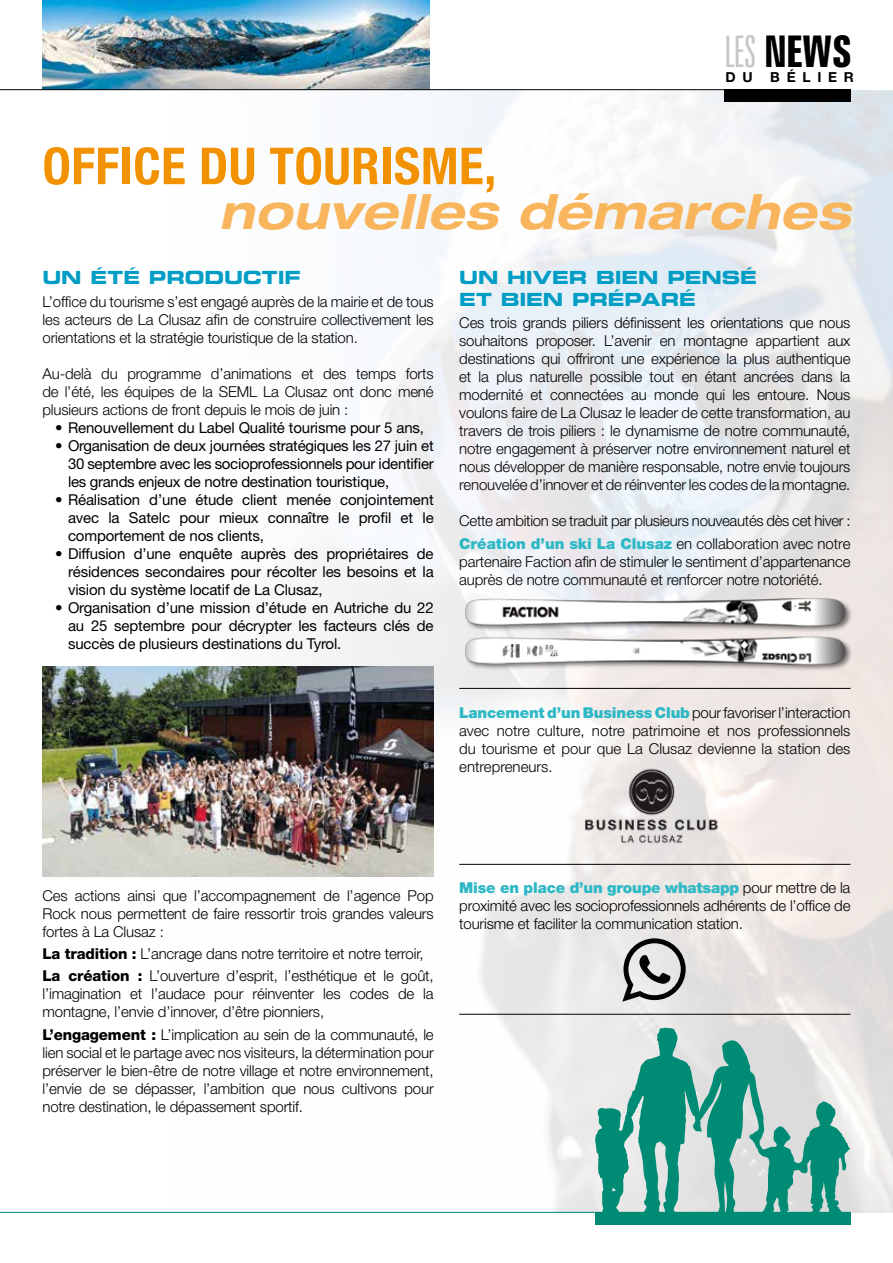
<style>
.page{position:relative;width:893px;height:1263px;background:#fff}
.page>*{position:absolute;margin:0;border:0;box-sizing:border-box;transform-origin:0 0}
.t1{font:700 condensed 51px "Helvetica Neue";letter-spacing:.01em;color:#f39200}
.t2{font:italic 700 expanded 48px "Helvetica Neue";letter-spacing:.01em;color:#f9b55c}
.t3{font:700 extra-condensed 43.8px "Zurich BT";color:#000}
.t4{font:700 expanded 18px/21.6px "Square 721 BT";letter-spacing:-.005em;color:#009dc5}
.t5{font:300 15px/18px "Helvetica Neue";letter-spacing:-.01em;color:#000;text-align:justify}
.t6{font:15px/18px "Helvetica Neue";letter-spacing:-.01em;color:#000;text-align:justify}
.t7{font:700 13.8px "Helvetica Neue";letter-spacing:.49em;color:#000}
.s1{font-weight:300;color:#c6c6c6}
.s2{font-weight:900;color:#2db8c5}
.s3{font-weight:800}
</style>
<div class="page">
<img style="left:160px;top:90px;width:733px;height:1123px">
<img style="left:43px;top:0;width:386px;height:89px">
<div style="left:724px;top:89px;width:127px;height:13px;background:#000"></div>
<div style="left:595px;top:1212px;width:255px;height:13px;background:#008b75"></div>
<hr style="left:0;top:1212px;width:850px;height:1px;background:#008b75">
<hr style="left:0;top:89px;width:851px;height:1px;background:#000">
<img style="left:43px;top:666px;width:391px;height:210px">
<div style="left:465px;top:597px;width:387px;height:75px;background:#000;opacity:.5"></div>
<img style="left:460px;top:596px;width:391px;height:70px">
<img style="left:560px;top:761px;width:188px;height:89px">
<hr style="left:459px;top:688px;width:391px;height:1px;background:#000">
<hr style="left:459px;top:864px;width:391px;height:1px;background:#000">
<hr style="left:459px;top:1014px;width:391px;height:1px;background:#000">
<svg style="left:622px;top:938px;width:64px;height:64px;background:#a2a0a0"></svg>
<svg style="left:595px;top:1028px;width:255px;height:184px;background:#87bfb6"></svg>
<h3 class="t3" style="left:724px;top:27px;width:129px"><span class="s1">LES</span> NEWS</h3>
<p class="t7" style="left:726px;top:69px;width:29px">D U</p>
<p class="t7" style="left:770px;top:69px;width:85px">BÉLIER</p>
<h1 class="t1" style="left:43px;top:135px;width:455px">OFFICE DU TOURISME,</h1>
<h2 class="t2" style="left:219px;top:182px;width:633px">nouvelles démarches</h2>
<p class="t4" style="left:43px;top:267px;width:259px">UN ÉTÉ PRODUCTIF</p>
<p class="t5" style="left:43px;top:292px;width:393px">L’office du tourisme s’est engagé auprès de la mairie et de tous les acteurs de La Clusaz afin de construire collectivement les orientations et la stratégie touristique de la station.</p>
<p class="t5" style="left:43px;top:364px;width:393px">Au-delà du programme d’animations et des temps forts de l’été, les équipes de la SEML La Clusaz ont donc mené plusieurs actions de front depuis le mois de juin :</p>
<p class="t6" style="left:55px;top:418px;width:370px">• Renouvellement du Label Qualité tourisme pour 5 ans,</p>
<p class="t6" style="left:68px;top:436px;width:367px;text-indent:-13px">• Organisation de deux journées stratégiques les 27 juin et 30 septembre avec les socioprofessionnels pour identifier les grands enjeux de notre destination touristique,</p>
<p class="t6" style="left:68px;top:490px;width:367px;text-indent:-13px">• Réalisation d’une étude client menée conjointement avec la Satelc pour mieux connaître le profil et le comportement de nos clients,</p>
<p class="t6" style="left:68px;top:544px;width:367px;text-indent:-13px">• Diffusion d’une enquête auprès des propriétaires de résidences secondaires pour récolter les besoins et la vision du système locatif de La Clusaz,</p>
<p class="t6" style="left:68px;top:598px;width:367px;text-indent:-13px">• Organisation d’une mission d’étude en Autriche du 22 au 25 septembre pour décrypter les facteurs clés de succès de plusieurs destinations du Tyrol.</p>
<p class="t4" style="left:459px;top:267px;width:299px">UN HIVER BIEN PENSÉ<br>ET BIEN PRÉPARÉ</p>
<p class="t5" style="left:459px;top:314px;width:393px">Ces trois grands piliers définissent les orientations que nous souhaitons proposer. L’avenir en montagne appartient aux destinations qui offriront une expérience la plus authentique et la plus naturelle possible tout en étant ancrées dans la modernité et connectées au monde qui les entoure. Nous voulons faire de La Clusaz le leader de cette transformation, au travers de trois piliers : le dynamisme de notre communauté, notre engagement à préserver notre environnement naturel et nous développer de manière responsable, notre envie toujours renouvelée d’innover et de réinventer les codes de la montagne.</p>
<p class="t5" style="left:459px;top:510px;width:393px;line-height:22.2px">Cette ambition se traduit par plusieurs nouveautés dès cet hiver :<br><span class="s2">Création d’un ski La Clusaz</span> en collaboration avec notre</p>
<p class="t5" style="left:459px;top:552px;width:393px">partenaire Faction afin de stimuler le sentiment d’appartenance auprès de notre communauté et renforcer notre notoriété.</p>
<p class="t5" style="left:459px;top:703px;width:393px"><span class="s2">Lancement d’un Business Club</span> pour favoriser l’interaction avec notre culture, notre patrimoine et nos professionnels du tourisme et pour que La Clusaz devienne la station des entrepreneurs.</p>
<p class="t5" style="left:43px;top:886px;width:393px">Ces actions ainsi que l’accompagnement de l’agence Pop Rock nous permettent de faire ressortir trois grandes valeurs fortes à La Clusaz :</p>
<p class="t5" style="left:43px;top:942px;width:393px;line-height:22.2px"><span class="s3">La tradition :</span> L’ancrage dans notre territoire et notre terroir,<br><span class="s3">La création :</span> L’ouverture d’esprit, l’esthétique et le goût,</p>
<p class="t5" style="left:43px;top:985px;width:393px">l’imagination et l’audace pour réinventer les codes de la montagne, l’envie d’innover, d’être pionniers,</p>
<p class="t5" style="left:43px;top:1025px;width:393px"><span class="s3">L’engagement :</span> L’implication au sein de la communauté, le lien social et le partage avec nos visiteurs, la détermination pour préserver le bien-être de notre village et notre environnement, l’envie de se dépasser, l’ambition que nous cultivons pour notre destination, le dépassement sportif.</p>
<p class="t5" style="left:459px;top:878px;width:393px"><span class="s2">Mise en place d’un groupe whatsapp</span> pour mettre de la proximité avec les socioprofessionnels adhérents de l’office de tourisme et faciliter la communication station.</p>
</div>
